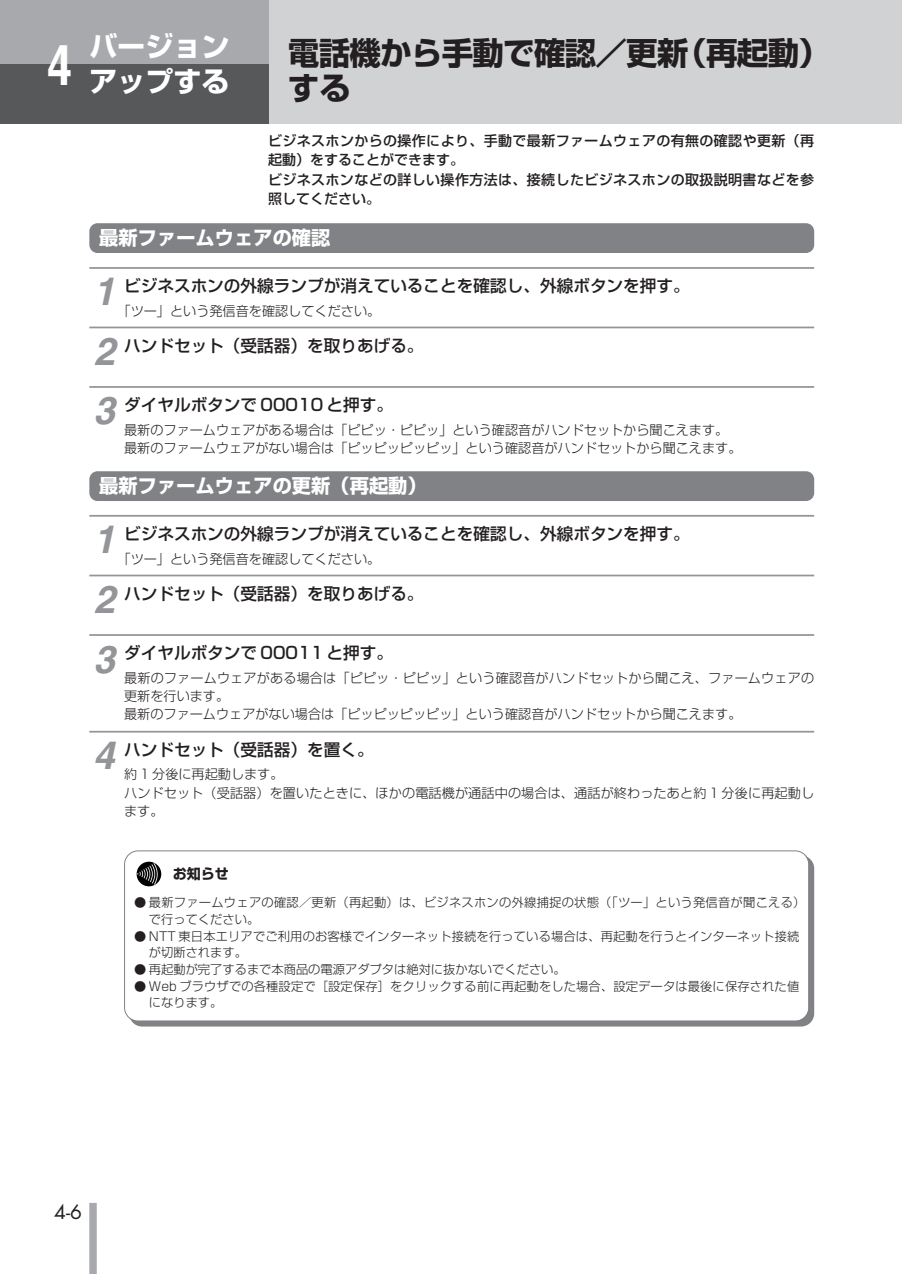
<style>
.page{position:relative;width:902px;height:1274px;background:#fff}
.page>*{position:absolute;margin:0;border:0;box-sizing:border-box;transform-origin:0 0}
.t1{font:italic 700 38.5px "Helvetica";color:#939598}
.t2{font:700 31.5px/35px "Shin Go";letter-spacing:-.025em;color:#231f20}
.t3{font:700 28px/35px "Shin Go";color:#fff;text-align:right}
.t4{font:700 19.25px "Shin Go";color:#fff}
.t5{font:19.25px "Futura";color:#231f20}
.t6{font:500 16.62px "Shin Go";color:#231f20}
.t7{font:500 14px/19.2px "Shin Go";letter-spacing:.025em;color:#231f20}
.t8{font:700 14px "Shin Go";color:#231f20}
.t9{font:300 13.12px/18.4px "Shin Go";color:#231f20}
.t10{font:300 12.25px/16.6px "Shin Go";letter-spacing:.01em;color:#231f20}
</style>
<div class="page">
<div style="left:89px;top:1203px;width:8px;height:71px;background:#a8a9ad"></div>
<div style="left:0;top:0;width:901px;height:124px;background:#d1d2d4"></div>
<div style="left:0;top:0;width:268px;height:69px;background:#a8a9ad"></div>
<div style="left:0;top:64px;width:268px;height:60px;background:#57585a"></div>
<hr style="left:89px;top:267px;width:725px;height:2px;background:#939598">
<hr style="left:89px;top:327px;width:725px;height:1px;background:#939598">
<hr style="left:89px;top:515px;width:725px;height:2px;background:#939598">
<hr style="left:89px;top:575px;width:725px;height:1px;background:#939598">
<hr style="left:89px;top:386px;width:725px;height:2px;background:#939598">
<div style="left:89px;top:223px;width:725px;height:30px;background:#808285;border-radius:8px"></div>
<hr style="left:89px;top:634px;width:725px;height:2px;background:#939598">
<div style="left:89px;top:471px;width:725px;height:30px;background:#808285;border-radius:8px"></div>
<div style="left:129px;top:855px;width:685px;height:172px;background:#808285;border-radius:13px"></div>
<div style="left:125px;top:851px;width:683px;height:170px;background:#fff;border-radius:13px"></div>
<div style="left:124px;top:850px;width:685px;height:172px;border:1px solid #808285;border-radius:14px"></div>
<div style="left:136px;top:862px;width:25px;height:24px;background:#000;border-radius:50%"></div>
<svg style="left:137px;top:863px;width:21px;height:22px"></svg>
<hr style="left:89px;top:731px;width:725px;height:2px;background:#939598">
<h3 class="t3" style="left:47px;top:33px;width:184px">バージョン<br><sup>4</sup> アップする</h3>
<h2 class="t2" style="left:288px;top:40px;width:543px">電話機から手動で確認／更新（再起動）する</h2>
<p class="t7" style="left:268px;top:133px;width:547px">ビジネスホンからの操作により、手動で最新ファームウェアの有無の確認や更新（再起動）をすることができます。<br>ビジネスホンなどの詳しい操作方法は、接続したビジネスホンの取扱説明書などを参照してください。</p>
<h3 class="t4" style="left:99px;top:231px;width:233px">最新ファームウェアの確認</h3>
<p class="t6" style="left:124px;top:280px;width:567px">ビジネスホンの外線ランプが消えていることを確認し、外線ボタンを押す。</p>
<h1 class="t1" style="left:94px;top:278px;width:23px">1</h1>
<p class="t9" style="left:117px;top:303px;width:264px">「ツー」という発信音を確認してください。</p>
<p class="t6" style="left:124px;top:339px;width:301px">ハンドセット（受話器）を取りあげる。</p>
<h1 class="t1" style="left:94px;top:337px;width:23px">2</h1>
<p class="t6" style="left:124px;top:399px;width:270px">ダイヤルボタンで 00010 と押す。</p>
<p class="t9" style="left:124px;top:422px;width:618px">最新のファームウェアがある場合は「ピピッ・ピピッ」という確認音がハンドセットから聞こえます。最新のファームウェアがない場合は「ピッピッピッピッ」という確認音がハンドセットから聞こえます。</p>
<h1 class="t1" style="left:94px;top:397px;width:23px">3</h1>
<h3 class="t4" style="left:99px;top:479px;width:329px">最新ファームウェアの更新（再起動）</h3>
<p class="t6" style="left:124px;top:528px;width:567px">ビジネスホンの外線ランプが消えていることを確認し、外線ボタンを押す。</p>
<h1 class="t1" style="left:94px;top:526px;width:23px">1</h1>
<p class="t9" style="left:117px;top:551px;width:264px">「ツー」という発信音を確認してください。</p>
<p class="t6" style="left:124px;top:587px;width:301px">ハンドセット（受話器）を取りあげる。</p>
<h1 class="t1" style="left:94px;top:585px;width:23px">2</h1>
<p class="t6" style="left:124px;top:647px;width:270px">ダイヤルボタンで 00011 と押す。</p>
<p class="t9" style="left:124px;top:670px;width:691px">最新のファームウェアがある場合は「ピピッ・ピピッ」という確認音がハンドセットから聞こえ、ファームウェアの更新を行います。<br>最新のファームウェアがない場合は「ピッピッピッピッ」という確認音がハンドセットから聞こえます。</p>
<h1 class="t1" style="left:94px;top:645px;width:23px">3</h1>
<h1 class="t1" style="left:93px;top:742px;width:23px">4</h1>
<p class="t6" style="left:124px;top:744px;width:251px">ハンドセット（受話器）を置く。</p>
<p class="t9" style="left:124px;top:767px;width:691px">約 1 分後に再起動します。<br>ハンドセット（受話器）を置いたときに、ほかの電話機が通話中の場合は、通話が終わったあと約 1 分後に再起動します。</p>
<p class="t8" style="left:173px;top:869px;width:58px">お知らせ</p>
<p class="t10" style="left:149px;top:896px;width:657px;text-indent:-15px">● 最新ファームウェアの確認／更新（再起動）は、ビジネスホンの外線捕捉の状態（「ツー」という発信音が聞こえる）で行ってください。</p>
<p class="t10" style="left:149px;top:929px;width:651px;text-indent:-15px">● NTT 東日本エリアでご利用のお客様でインターネット接続を行っている場合は、再起動を行うとインターネット接続が切断されます。</p>
<p class="t10" style="left:134px;top:963px;width:433px">● 再起動が完了するまで本商品の電源アダプタは絶対に抜かないでください。</p>
<p class="t10" style="left:149px;top:979px;width:651px;text-indent:-15px">● Web ブラウザでの各種設定で［設定保存］をクリックする前に再起動をした場合、設定データは最後に保存された値になります。</p>
<h3 class="t5" style="left:54px;top:1203px;width:29px">4-6</h3>
</div>
